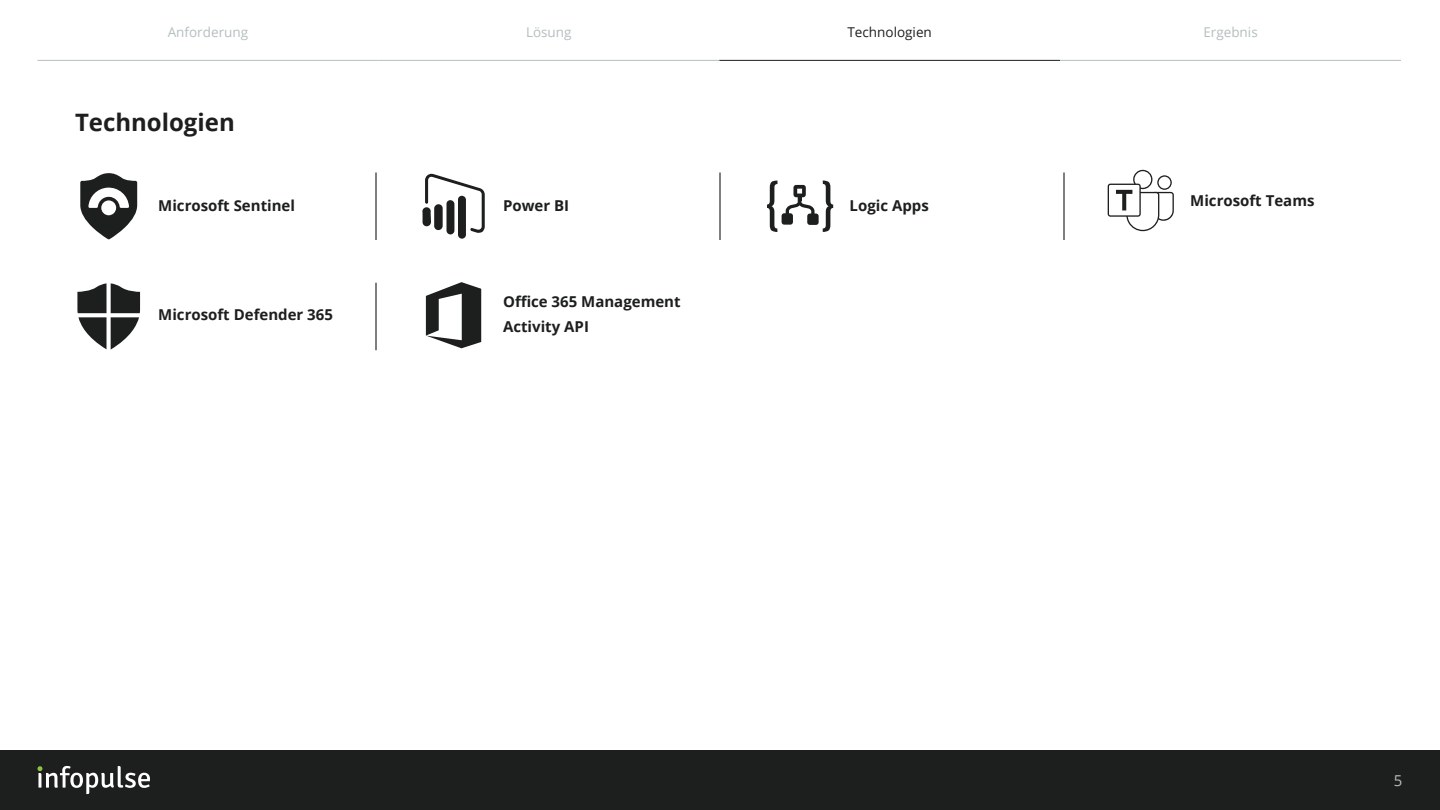
<style>
.page{position:relative;width:1440px;height:810px;background:#fff}
.page>*{position:absolute;margin:0;border:0;box-sizing:border-box;transform-origin:0 0}
.t1{font:700 24px "Open Sans";color:#1d1e1e}
.t2{font:700 15px/24.8px "Open Sans";color:#1d1e1e}
.t3{font:15px "Open Sans";color:#b5bec0}
.t4{font:13.5px "Open Sans";color:#b5bec0}
.t5{font:13.5px "Open Sans";color:#1d1e1e}
</style>
<div class="page">
<div style="left:0;top:750px;width:1440px;height:60px;background:#1d1e1e"></div>
<svg style="left:37px;top:766px;width:113px;height:28px"></svg>
<svg style="left:426px;top:282px;width:55px;height:66px"></svg>
<hr style="left:376px;top:283px;width:1px;height:67px;background:#000">
<svg style="left:422px;top:174px;width:63px;height:59px"></svg>
<div style="left:446px;top:200px;width:8px;height:34px;background:#1d1e1e;border-radius:4px"></div>
<div style="left:458px;top:196px;width:8px;height:43px;background:#1d1e1e;border-radius:4px"></div>
<svg style="left:77px;top:283px;width:63px;height:67px"></svg>
<hr style="left:1064px;top:172px;width:1px;height:68px;background:#000">
<hr style="left:720px;top:172px;width:1px;height:68px;background:#000">
<svg style="left:80px;top:173px;width:57px;height:66px"></svg>
<hr style="left:376px;top:172px;width:1px;height:68px;background:#000">
<svg style="left:1108px;top:170px;width:66px;height:61px"></svg>
<div style="left:782px;top:213px;width:11px;height:12px;background:#1d1e1e;border-radius:3px"></div>
<div style="left:807px;top:214px;width:12px;height:11px;background:#1d1e1e;border-radius:3px"></div>
<svg style="left:786px;top:185px;width:29px;height:34px"></svg>
<svg style="left:767px;top:181px;width:10px;height:51px"></svg>
<svg style="left:823px;top:180px;width:10px;height:52px"></svg>
<hr style="left:38px;top:60px;width:340px;height:1px;background:#b5bec0">
<hr style="left:719px;top:60px;width:341px;height:1px;background:#1d1e1e">
<hr style="left:378px;top:60px;width:341px;height:1px;background:#b5bec0">
<hr style="left:1060px;top:60px;width:341px;height:1px;background:#b5bec0">
<p class="t4" style="left:168px;top:22px;width:82px">Anforderung</p>
<p class="t4" style="left:526px;top:22px;width:47px">Lösung</p>
<p class="t5" style="left:847px;top:22px;width:86px">Technologien</p>
<p class="t4" style="left:1203px;top:22px;width:56px">Ergebnis</p>
<h1 class="t1" style="left:75px;top:105px;width:161px">Technologien</h1>
<p class="t2" style="left:158px;top:193px;width:138px">Microsoft Sentinel</p>
<p class="t2" style="left:1190px;top:188px;width:126px">Microsoft Teams</p>
<p class="t2" style="left:503px;top:193px;width:68px">Power BI</p>
<p class="t2" style="left:850px;top:193px;width:81px">Logic Apps</p>
<p class="t2" style="left:158px;top:302px;width:176px">Microsoft Defender 365</p>
<p class="t2" style="left:503px;top:289px;width:179px">Office 365 Management<br>Activity API</p>
<p class="t3" style="left:1394px;top:770px;width:10px">5</p>
</div>
